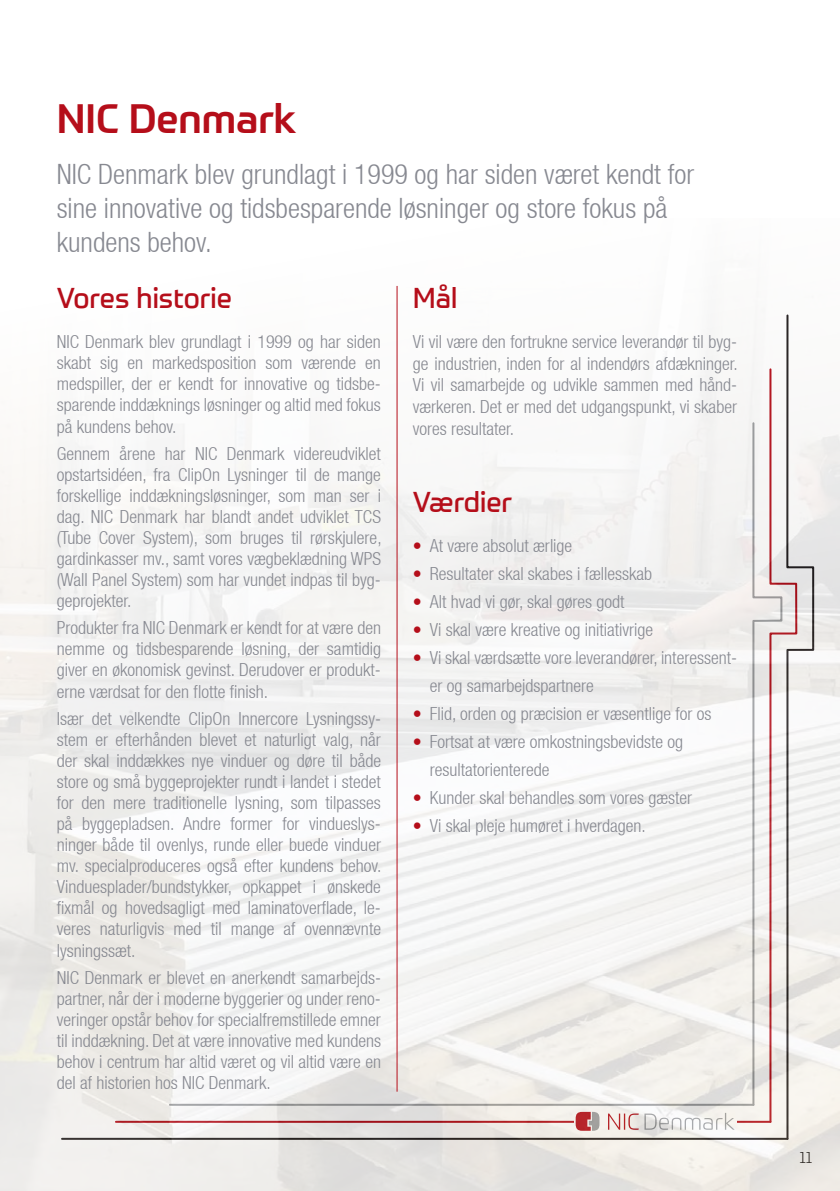
<style>
.page{position:relative;width:840px;height:1191px;background:#fff}
.page>*{position:absolute;margin:0;border:0;box-sizing:border-box;transform-origin:0 0}
.t1{font:500 40px "Prometo W02";color:#b50e1a}
.t2{font:300 condensed 28px/33.6px "Helvetica Neue LT";color:#878991}
.t3{font:28px "Prometo W02";color:#b50e1a}
.t4{font:300 condensed 18px/21px "Helvetica Neue LT";color:#878991;text-align:justify}
.t5{font:300 16px "Prometo W02";color:#231f20}
.s1{color:#b50e1a}
</style>
<div class="page">
<img style="left:0;top:285px;width:839px;height:906px">
<hr style="left:396px;top:286px;width:1px;height:805px;background:#b50e1a">
<h1 class="t1" style="left:57px;top:103px;width:241px">NIC Denmark</h1>
<h2 class="t2" style="left:57px;top:159px;width:638px">NIC Denmark blev grundlagt i 1999 og har siden været kendt for sine innovative og tidsbesparende løsninger og store fokus på kundens behov.</h2>
<h2 class="t3" style="left:57px;top:285px;width:177px">Vores historie</h2>
<h2 class="t3" style="left:412px;top:285px;width:46px">Mål</h2>
<p class="t4" style="left:57px;top:332px;width:325px">NIC Denmark blev grundlagt i 1999 og har siden skabt sig en markedsposition som værende en medspiller, der er kendt for innovative og tidsbe&shy;sparende inddæknings løsninger og altid med fokus på kundens behov.</p>
<p class="t4" style="left:57px;top:443px;width:326px">Gennem årene har NIC Denmark videreudviklet opstartsidéen, fra ClipOn Lysninger til de mange forskellige inddækningsløsninger, som man ser i dag. NIC Denmark har blandt andet udviklet TCS (Tube Cover System), som bruges til rørskjulere, gardinkasser mv., samt vores vægbeklædning WPS (Wall Panel System) som har vundet indpas til byg&shy;geprojekter.</p>
<p class="t4" style="left:57px;top:618px;width:325px">Produkter fra NIC Denmark er kendt for at være den nemme og tidsbesparende løsning, der samtidig giver en økonomisk gevinst. Derudover er produkt&shy;erne værdsat for den flotte finish.</p>
<p class="t4" style="left:57px;top:709px;width:326px">Især det velkendte ClipOn Innercore Lysningssy&shy;stem er efterhånden blevet et naturligt valg, når der skal inddækkes nye vinduer og døre til både store og små byggeprojekter rundt i landet i stedet for den mere traditionelle lysning, som tilpasses på byggepladsen. Andre former for vindueslys&shy;ninger både til ovenlys, runde eller buede vinduer mv. specialproduceres også efter kundens behov.<br>Vinduesplader/bundstykker, opkappet i ønskede fixmål og hovedsagligt med laminatoverflade, le&shy;veres naturligvis med til mange af ovennævnte lysningssæt.</p>
<p class="t4" style="left:57px;top:967px;width:325px">NIC Denmark er blevet en anerkendt samarbejds&shy;partner, når der i moderne byggerier og under reno&shy;veringer opstår behov for specialfremstillede emner til inddækning. Det at være innovative med kundens behov i centrum har altid været og vil altid være en del af historien hos NIC Denmark.</p>
<p class="t4" style="left:412px;top:332px;width:326px;line-height:21.6px">Vi vil være den fortrukne service leverandør til byg&shy;ge industrien, inden for al indendørs afdækninger.<br>Vi vil samarbejde og udvikle sammen med hånd&shy;værkeren. Det er med det udgangspunkt, vi skaber vores resultater.</p>
<h2 class="t3" style="left:412px;top:489px;width:101px">Værdier</h2>
<p class="t4" style="left:412px;top:536px;width:161px"><span class="s1">•</span> At være absolut ærlige</p>
<p class="t4" style="left:412px;top:564px;width:241px"><span class="s1">•</span> Resultater skal skabes i fællesskab</p>
<p class="t4" style="left:412px;top:592px;width:213px"><span class="s1">•</span> Alt hvad vi gør, skal gøres godt</p>
<p class="t4" style="left:412px;top:620px;width:242px"><span class="s1">•</span> Vi skal være kreative og initiativrige</p>
<p class="t4" style="left:429px;top:644px;width:308px;line-height:28px;text-indent:-17px"><span class="s1">•</span> Vi skal værdsætte vore leverandører, interessent&shy;er og samarbejdspartnere</p>
<p class="t4" style="left:412px;top:704px;width:300px"><span class="s1">•</span> Flid, orden og præcision er væsentlige for os</p>
<p class="t4" style="left:429px;top:728px;width:255px;line-height:28px;text-indent:-17px"><span class="s1">•</span> Fortsat at være omkostningsbevidste og resultatorienterede</p>
<p class="t4" style="left:412px;top:788px;width:281px"><span class="s1">•</span> Kunder skal behandles som vores gæster</p>
<p class="t4" style="left:412px;top:816px;width:234px"><span class="s1">•</span> Vi skal pleje humøret i hverdagen.</p>
<p class="t5" style="left:799px;top:1150px;width:14px">11</p>
</div>
